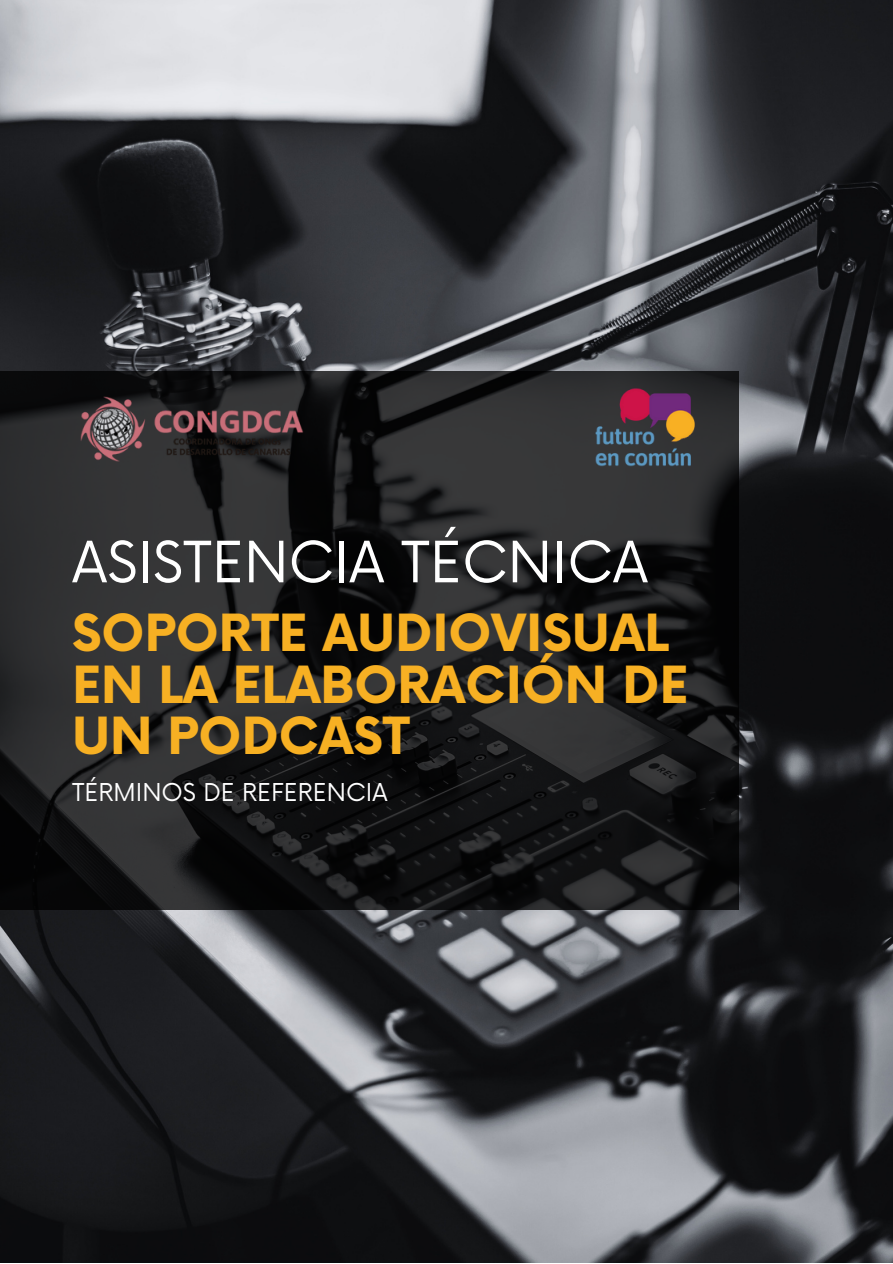
<style>
.page{position:relative;width:893px;height:1264px;background:#fff}
.page>*{position:absolute;margin:0;border:0;box-sizing:border-box;transform-origin:0 0}
.t1{font:55.5px "Now";color:#fff}
.t2{font:700 49.8px/51.8px "Now";color:#f7b023}
.t3{font:24px "Now";color:#fff}
</style>
<div class="page">
<img style="left:0;top:0;width:892px;height:1262px">
<svg style="left:0;top:370px;width:738px;height:539px;background:#1f2021"></svg>
<img style="left:72px;top:393px;width:239px;height:72px">
<img style="left:584px;top:380px;width:120px;height:97px">
<p class="t1" style="left:72px;top:531px;width:577px">ASISTENCIA TÉCNICA</p>
<p class="t2" style="left:72px;top:610px;width:617px">SOPORTE AUDIOVISUAL<br>EN LA ELABORACIÓN DE<br>UN PODCAST</p>
<p class="t3" style="left:72px;top:778px;width:317px">TÉRMINOS DE REFERENCIA</p>
</div>
